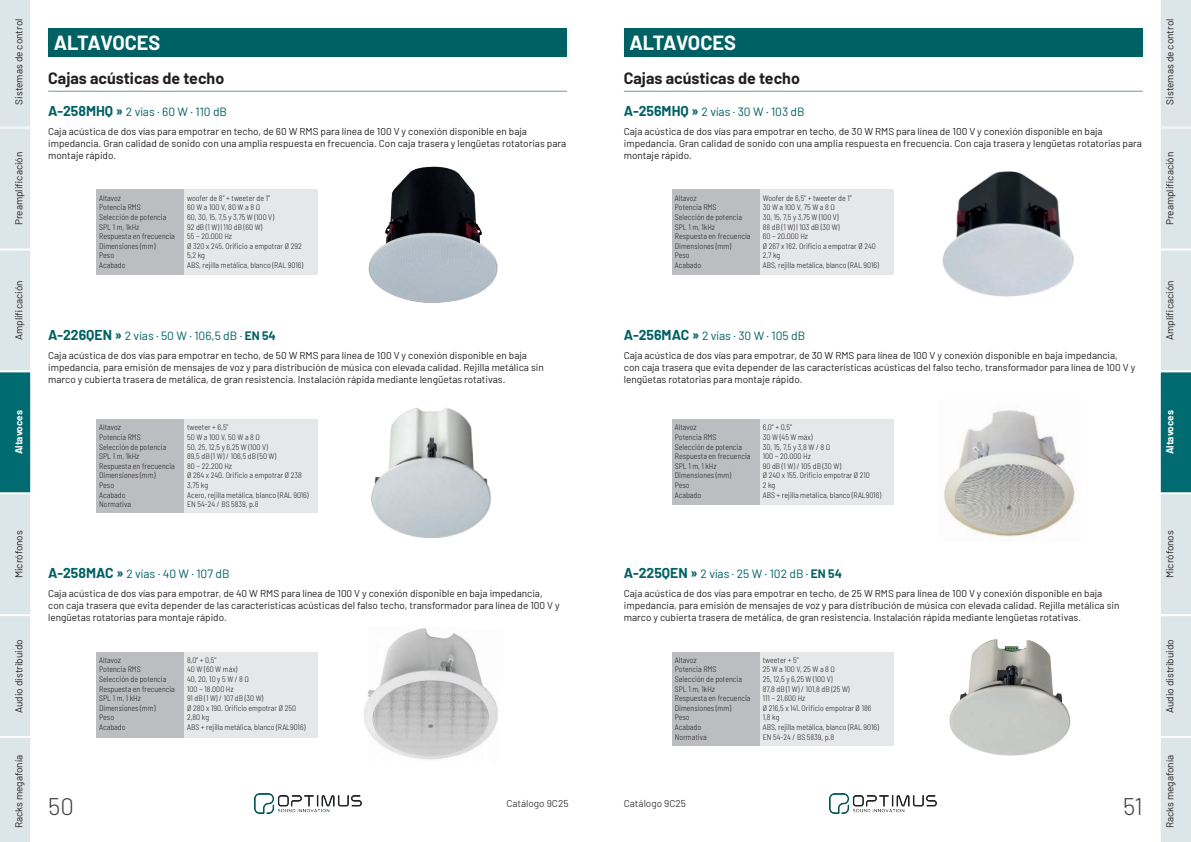
<style>
.page{position:relative;width:1191px;height:842px;background:#fff}
.page>*{position:absolute;margin:0;border:0;box-sizing:border-box;transform-origin:0 0}
.t1{font:300 24px "Barlow";color:#3e3e3f}
.t2{font:700 20px "Barlow";letter-spacing:-.01em;color:#fff}
.t3{font:700 16px "Barlow";color:#231f20}
.t4{font:12px "Barlow";color:#006164}
.t5{font:10px/12px "Barlow";color:#231f20}
.t6{font:10px "Barlow";color:#3e3e3f}
.t7{font:700 10px "Barlow";letter-spacing:-.005em;color:#fff}
.t8{font:300 semi-condensed 8px/9.6px "Barlow";color:#231f20}
.s1{font-weight:700;font-size:14px}
.s2{font-weight:700}
</style>
<div class="page">
<img style="left:254px;top:794px;width:107px;height:20px">
<img style="left:829px;top:794px;width:108px;height:20px">
<hr style="left:48px;top:91px;width:519px;height:1px;background:#6f9ba0">
<div style="left:96px;top:190px;width:88px;height:85px;background:#bcbdc0"></div>
<div style="left:184px;top:190px;width:133px;height:85px;background:#e6e7e9"></div>
<img style="left:371px;top:408px;width:120px;height:130px">
<div style="left:96px;top:420px;width:88px;height:93px;background:#bcbdc0"></div>
<div style="left:184px;top:420px;width:133px;height:93px;background:#e6e7e9"></div>
<img style="left:364px;top:628px;width:134px;height:132px">
<div style="left:96px;top:652px;width:88px;height:85px;background:#bcbdc0"></div>
<div style="left:184px;top:652px;width:133px;height:85px;background:#e6e7e9"></div>
<img style="left:368px;top:166px;width:130px;height:137px">
<svg style="left:0;top:0;width:31px;height:842px;background:#bed5d7"></svg>
<div style="left:48px;top:28px;width:519px;height:29px;background:#006164"></div>
<svg style="left:1160px;top:0;width:31px;height:842px;background:#bed5d7"></svg>
<img style="left:942px;top:171px;width:132px;height:126px">
<hr style="left:624px;top:91px;width:518px;height:1px;background:#6f9ba0">
<div style="left:672px;top:190px;width:88px;height:85px;background:#bcbdc0"></div>
<div style="left:760px;top:190px;width:133px;height:85px;background:#e6e7e9"></div>
<img style="left:944px;top:410px;width:131px;height:127px">
<div style="left:672px;top:420px;width:88px;height:85px;background:#bcbdc0"></div>
<div style="left:760px;top:420px;width:133px;height:85px;background:#e6e7e9"></div>
<img style="left:949px;top:639px;width:122px;height:117px">
<div style="left:672px;top:652px;width:88px;height:94px;background:#bcbdc0"></div>
<div style="left:760px;top:652px;width:133px;height:94px;background:#e6e7e9"></div>
<div style="left:624px;top:28px;width:518px;height:29px;background:#006164"></div>
<p class="t5" style="left:12px;top:105px;width:87px;rotate:-90deg">Sistemas de control</p>
<p class="t5" style="left:12px;top:225px;width:75px;rotate:-90deg">Preamplificación</p>
<p class="t5" style="left:12px;top:340px;width:61px;rotate:-90deg">Amplificación</p>
<p class="t7" style="left:11px;top:454px;width:46px;rotate:-90deg">Altavoces</p>
<p class="t5" style="left:12px;top:578px;width:49px;rotate:-90deg">Micrófonos</p>
<p class="t5" style="left:12px;top:713px;width:75px;rotate:-90deg">Audio distribuido</p>
<p class="t5" style="left:12px;top:828px;width:75px;rotate:-90deg">Racks megafonía</p>
<h2 class="t2" style="left:54px;top:28px;width:108px">ALTAVOCES</h2>
<h3 class="t3" style="left:48px;top:66px;width:178px">Cajas acústicas de techo</h3>
<p class="t4" style="left:48px;top:103px;width:180px"><span class="s1">A-258MHQ »</span> 2 vías · 60 W · 110 dB</p>
<p class="t5" style="left:48px;top:124px;width:519px">Caja acústica de dos vías para empotrar en techo, de 60 W RMS para línea de 100 V y conexión disponible en baja impedancia. Gran calidad de sonido con una amplia respuesta en frecuencia. Con caja trasera y lengüetas rotatorias para montaje rápido.</p>
<p class="t8" style="left:99px;top:192px;width:77px">Altavoz<br>Potencia RMS<br>Selección de potencia<br>SPL 1 m, 1kHz<br>Respuesta en frecuencia<br>Dimensiones (mm)<br>Peso<br>Acabado</p>
<p class="t8" style="left:187px;top:192px;width:118px">woofer de 8” + tweeter de 1”<br>60 W a 100 V, 80 W a 8 Ω<br>60, 30, 15, 7,5 y 3,75 W (100 V)<br>92 dB (1 W) | 110 dB (60 W)<br>55 ~ 20.000 Hz<br>Ø 320 x 245. Orificio a empotrar Ø 292<br>5,2 kg<br>ABS, rejilla metálica, blanco (RAL 9016)</p>
<p class="t4" style="left:48px;top:327px;width:229px"><span class="s1">A-226QEN »</span> 2 vías · 50 W · 106,5 dB · <span class="s2">EN 54</span></p>
<p class="t5" style="left:48px;top:348px;width:497px">Caja acústica de dos vías para empotrar en techo, de 50 W RMS para línea de 100 V y conexión disponible en baja impedancia, para emisión de mensajes de voz y para distribución de música con elevada calidad. Rejilla metálica sin marco y cubierta trasera de metálica, de gran resistencia. Instalación rápida mediante lengüetas rotativas.</p>
<p class="t8" style="left:99px;top:422px;width:77px">Altavoz<br>Potencia RMS<br>Selección de potencia<br>SPL 1 m, 1kHz<br>Respuesta en frecuencia<br>Dimensiones (mm)<br>Peso<br>Acabado<br>Normativa</p>
<p class="t8" style="left:187px;top:422px;width:123px">tweeter + 6,5”<br>50 W a 100 V, 50 W a 8 Ω<br>50, 25, 12,5 y 6,25 W (100 V)<br>89,5 dB (1 W) / 106,5 dB (50 W)<br>80 ~ 22.200 Hz<br>Ø 264 x 240. Orificio a empotrar Ø 238<br>3,75 kg<br>Acero, rejilla metálica, blanco (RAL 9016)<br>EN 54-24 / BS 5839, p.8</p>
<p class="t4" style="left:48px;top:565px;width:183px"><span class="s1">A-258MAC »</span> 2 vías · 40 W · 107 dB</p>
<p class="t5" style="left:48px;top:586px;width:513px">Caja acústica de dos vías para empotrar, de 40 W RMS para línea de 100 V y conexión disponible en baja impedancia, con caja trasera que evita depender de las características acústicas del falso techo, transformador para línea de 100 V y lengüetas rotatorias para montaje rápido.</p>
<h1 class="t1" style="left:48px;top:789px;width:27px">50</h1>
<p class="t8" style="left:99px;top:655px;width:77px">Altavoz<br>Potencia RMS<br>Selección de potencia<br>Respuesta en frecuencia<br>SPL 1 m, 1 kHz<br>Dimensiones (mm)<br>Peso<br>Acabado</p>
<p class="t8" style="left:187px;top:655px;width:120px">8,0’’ + 0,5’’<br>40 W (60 W máx)<br>40, 20, 10 y 5 W / 8 Ω<br>100 ~ 18.000 Hz<br>91 dB (1 W) / 107 dB (30 W)<br>Ø 280 x 190. Orificio empotrar Ø 250<br>2,80 kg<br>ABS + rejilla metálica, blanco (RAL9016)</p>
<p class="t6" style="left:506px;top:796px;width:64px">Catálogo 9C25</p>
<h2 class="t2" style="left:629px;top:28px;width:108px">ALTAVOCES</h2>
<h3 class="t3" style="left:624px;top:66px;width:178px">Cajas acústicas de techo</h3>
<p class="t4" style="left:624px;top:103px;width:182px"><span class="s1">A-256MHQ »</span> 2 vías · 30 W · 103 dB</p>
<p class="t5" style="left:624px;top:124px;width:519px">Caja acústica de dos vías para empotrar en techo, de 30 W RMS para línea de 100 V y conexión disponible en baja impedancia. Gran calidad de sonido con una amplia respuesta en frecuencia. Con caja trasera y lengüetas rotatorias para montaje rápido.</p>
<p class="t8" style="left:675px;top:192px;width:77px">Altavoz<br>Potencia RMS<br>Selección de potencia<br>SPL 1 m, 1kHz<br>Respuesta en frecuencia<br>Dimensiones (mm)<br>Peso<br>Acabado</p>
<p class="t8" style="left:763px;top:192px;width:118px">Woofer de 6,5” + tweeter de 1”<br>30 W a 100 V, 75 W a 8 Ω<br>30, 15, 7,5 y 3,75 W (100 V)<br>88 dB (1 W) | 103 dB (30 W)<br>60 ~ 20.000 Hz<br>Ø 267 x 162. Orificio a empotrar Ø 240<br>2,7 kg<br>ABS, rejilla metálica, blanco (RAL 9016)</p>
<p class="t4" style="left:624px;top:327px;width:183px"><span class="s1">A-256MAC »</span> 2 vías · 30 W · 105 dB</p>
<p class="t5" style="left:624px;top:348px;width:513px">Caja acústica de dos vías para empotrar, de 30 W RMS para línea de 100 V y conexión disponible en baja impedancia, con caja trasera que evita depender de las características acústicas del falso techo, transformador para línea de 100 V y lengüetas rotatorias para montaje rápido.</p>
<p class="t8" style="left:675px;top:422px;width:77px">Altavoz<br>Potencia RMS<br>Selección de potencia<br>Respuesta en frecuencia<br>SPL 1 m, 1 kHz<br>Dimensiones (mm)<br>Peso<br>Acabado</p>
<p class="t8" style="left:763px;top:422px;width:120px">6,0’’ + 0,5’’<br>30 W (45 W máx)<br>30, 15, 7,5 y 3,8 W / 8 Ω<br>100 ~ 20.000 Hz<br>90 dB (1 W) / 105 dB (30 W)<br>Ø 240 x 155. Orificio empotrar Ø 210<br>2 kg<br>ABS + rejilla metálica, blanco (RAL9016)</p>
<p class="t4" style="left:624px;top:565px;width:220px"><span class="s1">A-225QEN »</span> 2 vías · 25 W · 102 dB · <span class="s2">EN 54</span></p>
<p class="t5" style="left:624px;top:586px;width:497px">Caja acústica de dos vías para empotrar en techo, de 25 W RMS para línea de 100 V y conexión disponible en baja impedancia, para emisión de mensajes de voz y para distribución de música con elevada calidad. Rejilla metálica sin marco y cubierta trasera de metálica, de gran resistencia. Instalación rápida mediante lengüetas rotativas.</p>
<p class="t8" style="left:675px;top:655px;width:77px">Altavoz<br>Potencia RMS<br>Selección de potencia<br>SPL 1 m, 1kHz<br>Respuesta en frecuencia<br>Dimensiones (mm)<br>Peso<br>Acabado<br>Normativa</p>
<p class="t8" style="left:763px;top:655px;width:118px">tweeter + 5”<br>25 W a 100 V, 25 W a 8 Ω<br>25, 12,5 y 6,25 W (100 V)<br>87,8 dB (1 W) / 101,8 dB (25 W)<br>111 ~ 21,600 Hz<br>Ø 216,5 x 141. Orificio empotrar Ø 186<br>1,8 kg<br>ABS, rejilla metálica, blanco (RAL 9016)<br>EN 54-24 / BS 5839, p.8</p>
<p class="t6" style="left:624px;top:796px;width:64px">Catálogo 9C25</p>
<h1 class="t1" style="left:1123px;top:789px;width:21px">51</h1>
<p class="t5" style="left:1163px;top:105px;width:87px;rotate:-90deg">Sistemas de control</p>
<p class="t5" style="left:1163px;top:225px;width:75px;rotate:-90deg">Preamplificación</p>
<p class="t5" style="left:1163px;top:340px;width:61px;rotate:-90deg">Amplificación</p>
<p class="t7" style="left:1162px;top:454px;width:46px;rotate:-90deg">Altavoces</p>
<p class="t5" style="left:1163px;top:578px;width:49px;rotate:-90deg">Micrófonos</p>
<p class="t5" style="left:1163px;top:713px;width:75px;rotate:-90deg">Audio distribuido</p>
<p class="t5" style="left:1163px;top:828px;width:75px;rotate:-90deg">Racks megafonía</p>
</div>
